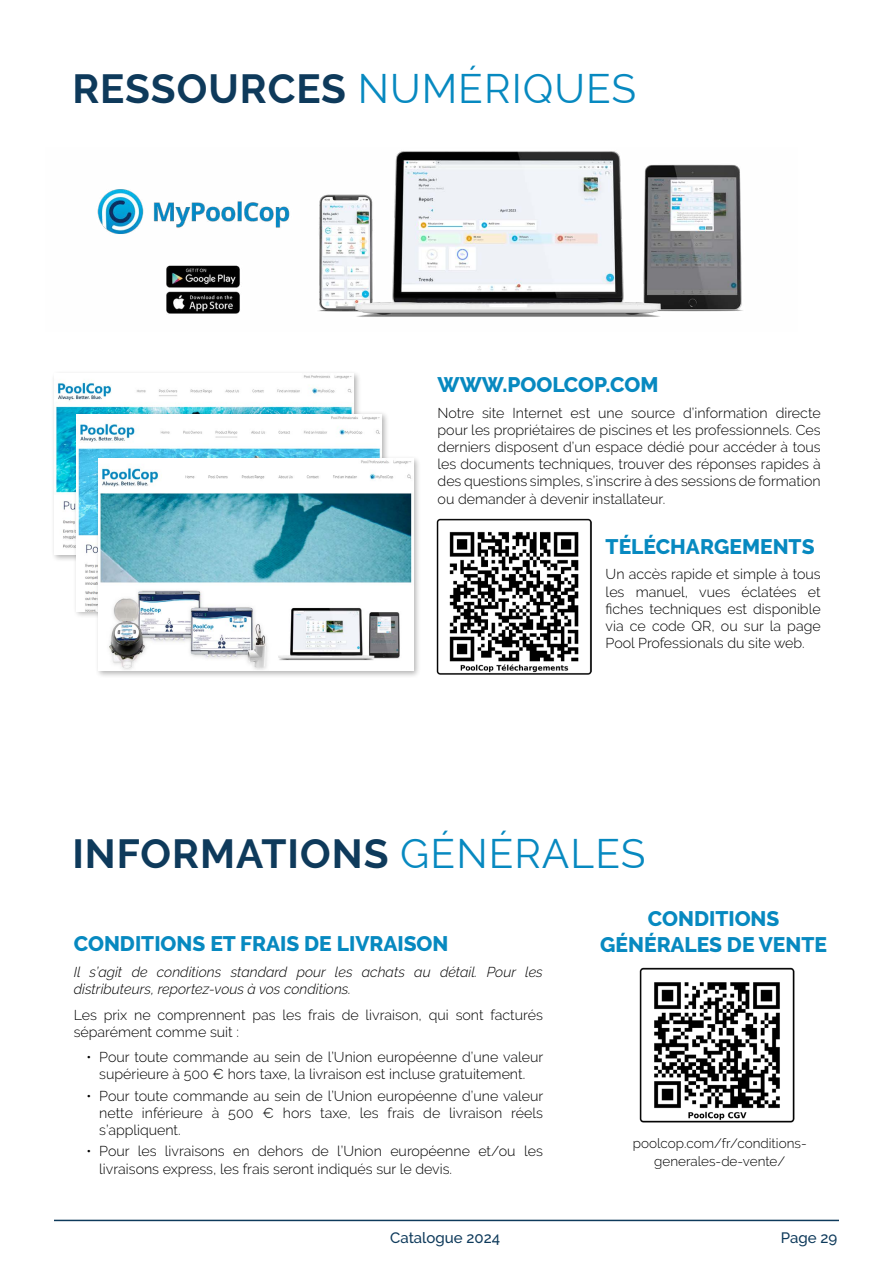
<style>
.page{position:relative;width:893px;height:1263px;background:#fff}
.page>*{position:absolute;margin:0;border:0;box-sizing:border-box;transform-origin:0 0}
.t1{font:700 40.5px "Raleway";letter-spacing:.025em;color:#0e3a5b}
.t2{font:800 21px/25.2px "Raleway";color:#0789c0;text-align:center}
.t3{font:500 15px "Raleway";color:#0e3a5b}
.t4{font:300 14.25px/17.1px "Raleway";color:#000;text-align:justify}
.t5{font:italic 300 14.25px/17.1px "Raleway";color:#000}
.t6{font:300 13.5px/18px "Raleway";color:#000;text-align:center}
.s1{font-weight:400;color:#0789c0}
</style>
<div class="page">
<hr style="left:54px;top:1220px;width:785px;height:1px;background:#0e3a5b">
<img style="left:97px;top:151px;width:646px;height:166px">
<div style="left:51px;top:370px;width:311px;height:192px;background:#000;opacity:.3"></div>
<img style="left:54px;top:374px;width:300px;height:180px">
<div style="left:73px;top:411px;width:316px;height:208px;background:#000;opacity:.3"></div>
<img style="left:76px;top:414px;width:306px;height:197px">
<div style="left:95px;top:455px;width:326px;height:223px;background:#000;opacity:.3"></div>
<img style="left:99px;top:459px;width:314px;height:212px">
<img style="left:437px;top:519px;width:155px;height:155px">
<img style="left:639px;top:967px;width:156px;height:156px">
<h1 class="t1" style="left:72px;top:66px;width:565px">RESSOURCES <span class="s1">NUMÉRIQUES</span></h1>
<h2 class="t2" style="left:438px;top:372px;width:222px">WWW.POOLCOP.COM</h2>
<p class="t4" style="left:438px;top:404px;width:385px">Notre site Internet est une source d’information directe pour les propriétaires de piscines et les professionnels. Ces derniers disposent d’un espace dédié pour accéder à tous les documents techniques, trouver des réponses rapides à des questions simples, s’inscrire à des sessions de formation ou demander à devenir installateur.</p>
<h2 class="t2" style="left:606px;top:534px;width:210px">TÉLÉCHARGEMENTS</h2>
<p class="t4" style="left:606px;top:566px;width:217px">Un accès rapide et simple à tous les manuel, vues éclatées et fiches techniques est disponible via ce code QR, ou sur la page Pool Professionals du site web.</p>
<h1 class="t1" style="left:72px;top:830px;width:575px">INFORMATIONS <span class="s1">GÉNÉRALES</span></h1>
<h2 class="t2" style="left:74px;top:931px;width:376px">CONDITIONS ET FRAIS DE LIVRAISON</h2>
<p class="t5" style="left:74px;top:963px;width:471px">Il s’agit de conditions standard pour les achats au détail. Pour les distributeurs, reportez-vous à vos conditions.</p>
<p class="t4" style="left:74px;top:1006px;width:471px">Les prix ne comprennent pas les frais de livraison, qui sont facturés séparément comme suit :</p>
<p class="t4" style="left:87px;top:1049px;width:458px;text-align:center">• Pour toute commande au sein de l’Union européenne d’une valeur supérieure à 500 € hors taxe, la livraison est incluse gratuitement.</p>
<p class="t4" style="left:99px;top:1087px;width:445px;text-indent:-13px">• Pour toute commande au sein de l’Union européenne d’une valeur nette inférieure à 500 € hors taxe, les frais de livraison réels s’appliquent.</p>
<p class="t4" style="left:99px;top:1143px;width:445px;text-indent:-13px">• Pour les livraisons en dehors de l’Union européenne et/ou les livraisons express, les frais seront indiqués sur le devis.</p>
<h2 class="t2" style="left:600px;top:907px;width:228px">CONDITIONS<br>GÉNÉRALES DE VENTE</h2>
<p class="t6" style="left:633px;top:1134px;width:175px">poolcop.com/fr/conditions&shy;generales-de-vente/</p>
<p class="t3" style="left:390px;top:1229px;width:112px">Catalogue 2024</p>
<p class="t3" style="left:781px;top:1229px;width:58px">Page 29</p>
</div>
